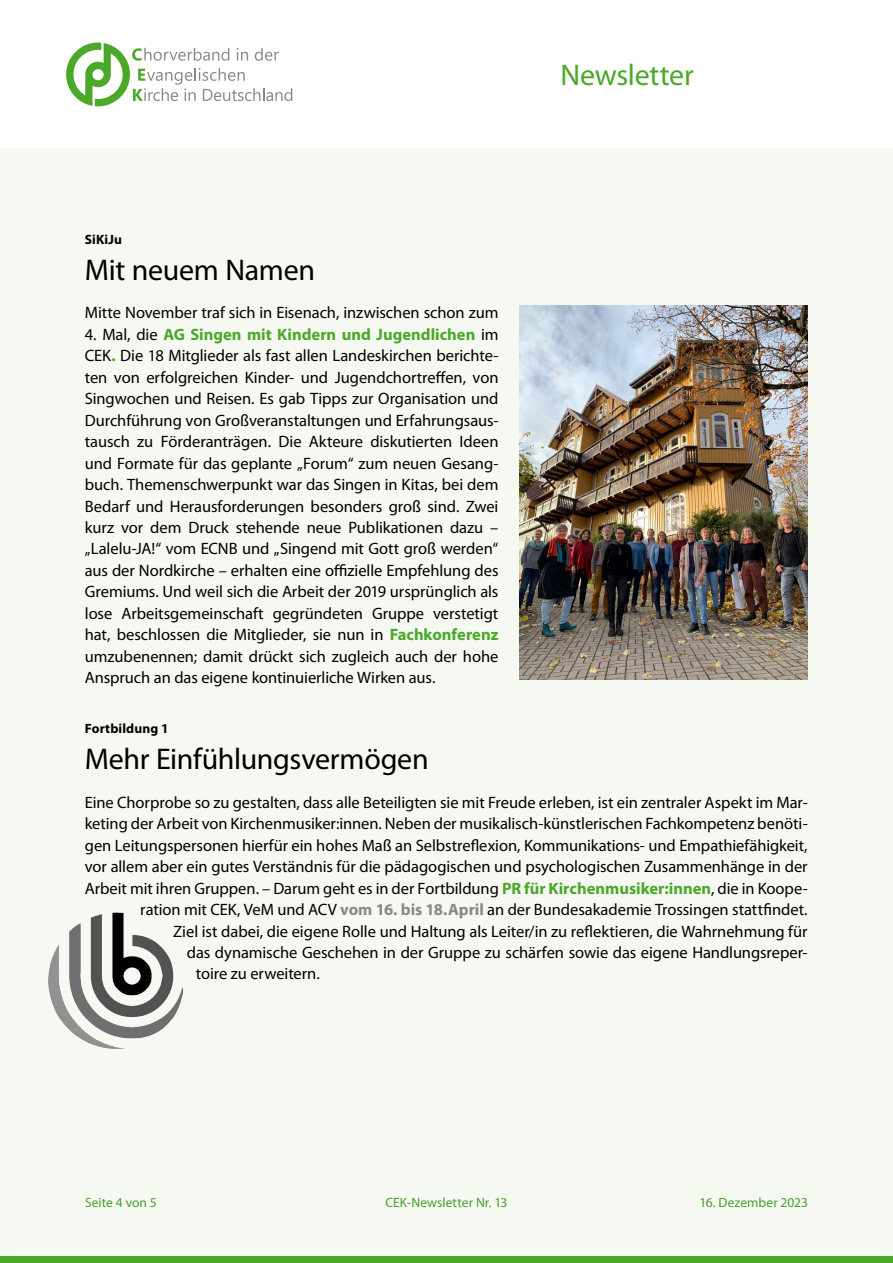
<style>
.page{position:relative;width:893px;height:1263px;background:#fff}
.page>*{position:absolute;margin:0;border:0;box-sizing:border-box;transform-origin:0 0}
.t1{font:30px "Myriad Pro";letter-spacing:-.01em;color:#000}
.t2{font:30px "Myriad Pro";letter-spacing:-.01em;color:#4ba829}
.t3{font:16.5px/21.5px "Myriad Pro";letter-spacing:-.005em;color:#000;text-align:justify}
.t4{font:13.5px "Myriad Pro";letter-spacing:.005em;color:#44a12b}
.t5{font:700 13.5px "Myriad Pro";letter-spacing:.01em;color:#000}
.s1{font-weight:700;color:#4ba829}
.s2{font-weight:700;color:#87888a}
</style>
<div class="page">
<svg style="left:66px;top:43px;width:226px;height:63px"></svg>
<div style="left:0;top:149px;width:893px;height:1114px;background:#f6f9f2"></div>
<div style="left:0;top:1256px;width:893px;height:7px;background:#4ba829"></div>
<img style="left:520px;top:305px;width:288px;height:374px">
<img style="left:49px;top:912px;width:133px;height:136px">
<h1 class="t2" style="left:561px;top:56px;width:135px">Newsletter</h1>
<p class="t5" style="left:85px;top:231px;width:39px">SiKiJu</p>
<h1 class="t1" style="left:85px;top:251px;width:232px">Mit neuem Namen</h1>
<p class="t3" style="left:85px;top:302px;width:415px">Mitte November traf sich in Eisenach, inzwischen schon zum</p>
<p class="t3" style="left:85px;top:323px;width:415px">4. Mal, die <span class="s1">AG Singen mit Kindern und Jugendlichen</span> im CEK<span class="s1">.</span> Die 18 Mitglieder als fast allen Landeskirchen berichte&shy;ten von erfolgreichen Kinder- und Jugendchortreffen, von Singwochen und Reisen. Es gab Tipps zur Organisation und Durchführung von Großveranstaltungen und Erfahrungsaus&shy;tausch zu Förderanträgen. Die Akteure diskutierten Ideen und Formate für das geplante „Forum“ zum neuen Gesang&shy;buch. Themenschwerpunkt war das Singen in Kitas, bei dem Bedarf und Herausforderungen besonders groß sind. Zwei kurz vor dem Druck stehende neue Publikationen dazu – „Lalelu-JA!“ vom ECNB und „Singend mit Gott groß werden“ aus der Nordkirche – erhalten eine offizielle Empfehlung des Gremiums. Und weil sich die Arbeit der 2019 ursprünglich als lose Arbeitsgemeinschaft gegründeten Gruppe verstetigt hat, beschlossen die Mitglieder, sie nun in <span class="s1">Fachkonferenz </span>umzubenennen; damit drückt sich zugleich auch der hohe Anspruch an das eigene kontinuierliche Wirken aus.</p>
<p class="t5" style="left:85px;top:720px;width:85px">Fortbildung 1</p>
<h1 class="t1" style="left:85px;top:741px;width:345px">Mehr Einfühlungsvermögen</h1>
<p class="t3" style="left:85px;top:791px;width:724px">Eine Chorprobe so zu gestalten, dass alle Beteiligten sie mit Freude erleben, ist ein zentraler Aspekt im Mar-</p>
<p class="t3" style="left:85px;top:813px;width:724px">keting der Arbeit von Kirchenmusiker:innen. Neben der musikalisch-künstlerischen Fachkompetenz benöti-</p>
<p class="t3" style="left:85px;top:834px;width:724px">gen Leitungspersonen hierfür ein hohes Maß an Selbstreflexion, Kommunikations- und Empathiefähigkeit,</p>
<p class="t3" style="left:85px;top:856px;width:724px">vor allem aber ein gutes Verständnis für die pädagogischen und psychologischen Zusammenhänge in der</p>
<p class="t3" style="left:85px;top:877px;width:724px">Arbeit mit ihren Gruppen. – Darum geht es in der Fortbildung <span class="s1">PR für Kirchenmusiker:innen</span>, die in Koope-</p>
<p class="t3" style="left:140px;top:898px;width:669px">ration mit CEK, VeM und ACV <span class="s2">vom 16. bis 18.April</span> an der Bundesakademie Trossingen stattfindet.</p>
<p class="t3" style="left:173px;top:920px;width:636px">Ziel ist dabei, die eigene Rolle und Haltung als Leiter/in zu reflektieren, die Wahrnehmung für</p>
<p class="t3" style="left:187px;top:941px;width:622px">das dynamische Geschehen in der Gruppe zu schärfen sowie das eigene Handlungsreper-</p>
<p class="t3" style="left:196px;top:963px;width:125px">toire zu erweitern.</p>
<p class="t4" style="left:85px;top:1194px;width:73px">Seite 4 von 5</p>
<p class="t4" style="left:385px;top:1194px;width:124px">CEK-Newsletter Nr. 13</p>
<p class="t4" style="left:700px;top:1194px;width:110px">16. Dezember 2023</p>
</div>
